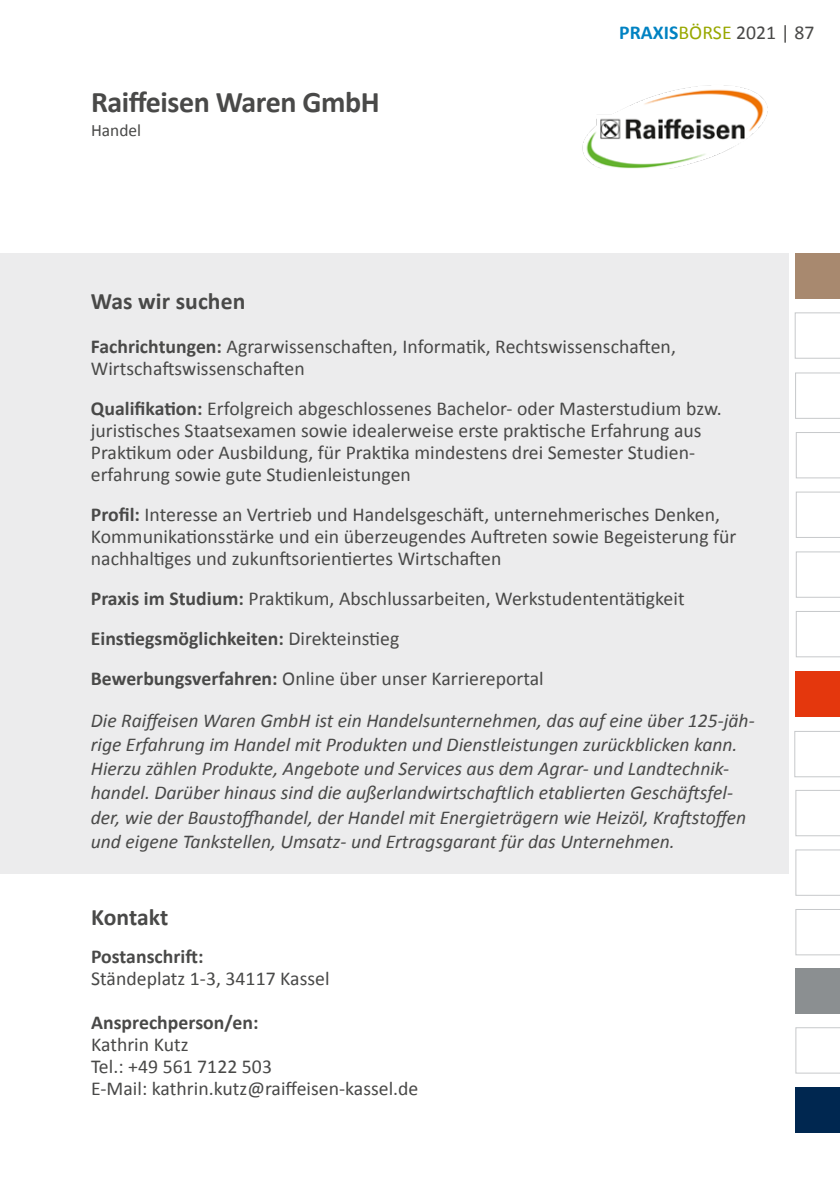
<style>
.page{position:relative;width:840px;height:1191px;background:#fff}
.page>*{position:absolute;margin:0;border:0;box-sizing:border-box;transform-origin:0 0}
.t1{font:700 30px "Calibri";letter-spacing:-.015em;color:#494948}
.t2{font:700 23.6px "Calibri";letter-spacing:.005em;color:#494948}
.t3{font:19.8px/22px "Calibri";color:#494948}
.t4{font:700 19.8px "Calibri";color:#494948}
.t5{font:italic 19.6px/24px "Calibri";color:#494948}
.t6{font:17.4px "Calibri";color:#494948}
.s1{font-weight:700;color:#0082c2}
.s2{color:#98a800}
.s3{font-weight:700}
</style>
<div class="page">
<div style="left:794px;top:671px;width:45px;height:45px;background:#e4370d"></div>
<div style="left:794px;top:253px;width:45px;height:45px;background:#a8896f"></div>
<svg style="left:795px;top:1027px;width:44px;height:46px"></svg>
<svg style="left:795px;top:909px;width:44px;height:46px"></svg>
<svg style="left:795px;top:849px;width:44px;height:46px"></svg>
<svg style="left:795px;top:790px;width:44px;height:46px"></svg>
<svg style="left:795px;top:611px;width:44px;height:46px"></svg>
<svg style="left:795px;top:552px;width:44px;height:45px"></svg>
<svg style="left:795px;top:492px;width:44px;height:45px"></svg>
<svg style="left:795px;top:432px;width:44px;height:46px"></svg>
<div style="left:794px;top:968px;width:45px;height:46px;background:#8b8f91"></div>
<div style="left:794px;top:1087px;width:45px;height:45px;background:#002750"></div>
<svg style="left:794px;top:731px;width:45px;height:46px"></svg>
<svg style="left:795px;top:373px;width:44px;height:45px"></svg>
<svg style="left:794px;top:313px;width:45px;height:45px"></svg>
<img style="left:582px;top:85px;width:186px;height:84px">
<div style="left:0;top:253px;width:788px;height:620px;background:#ececed"></div>
<h1 class="t1" style="left:91px;top:80px;width:290px">Raiffeisen Waren GmbH</h1>
<p class="t6" style="left:91px;top:118px;width:52px">Handel</p>
<p class="t3" style="left:619px;top:21px;width:196px"><span class="s1">PRAXIS</span><span class="s2">BÖRSE</span> 2021 | 87</p>
<p class="t2" style="left:91px;top:284px;width:156px">Was wir suchen</p>
<p class="t3" style="left:91px;top:335px;width:586px"><span class="s3">Fachrichtungen:</span> Agrarwissenschaften, Informatik, Rechtswissenschaften,<br>Wirtschaftswissenschaften</p>
<p class="t3" style="left:91px;top:397px;width:632px"><span class="s3">Qualifikation:</span> Erfolgreich abgeschlossenes Bachelor- oder Masterstudium bzw. juristisches Staatsexamen sowie idealerweise erste praktische Erfahrung aus Praktikum oder Ausbildung, für Praktika mindestens drei Semester Studien&shy;erfahrung sowie gute Studienleistungen</p>
<p class="t3" style="left:91px;top:503px;width:646px"><span class="s3">Profil:</span> Interesse an Vertrieb und Handelsgeschäft, unternehmerisches Denken,<br>Kommunikationsstärke und ein überzeugendes Auftreten sowie Begeisterung für nachhaltiges und zukunftsorientiertes Wirtschaften</p>
<p class="t3" style="left:91px;top:578px;width:595px;line-height:40px"><span class="s3">Praxis im Studium:</span> Praktikum, Abschlussarbeiten, Werkstudententätigkeit<br><span class="s3">Einstiegsmöglichkeiten:</span> Direkteinstieg<br><span class="s3">Bewerbungsverfahren:</span> Online über unser Karriereportal</p>
<p class="t5" style="left:91px;top:708px;width:665px">Die Raiffeisen Waren GmbH ist ein Handelsunternehmen, das auf eine über 125-jäh&shy;rige Erfahrung im Handel mit Produkten und Dienstleistungen zurückblicken kann.<br>Hierzu zählen Produkte, Angebote und Services aus dem Agrar- und Landtechnik&shy;handel. Darüber hinaus sind die außerlandwirtschaftlich etablierten Geschäftsfel&shy;der, wie der Baustoffhandel, der Handel mit Energieträgern wie Heizöl, Kraftstoffen und eigene Tankstellen, Umsatz- und Ertragsgarant für das Unternehmen.</p>
<p class="t2" style="left:91px;top:900px;width:79px">Kontakt</p>
<p class="t4" style="left:91px;top:942px;width:114px">Postanschrift:</p>
<p class="t3" style="left:91px;top:967px;width:240px">Ständeplatz 1-3, 34117 Kassel</p>
<p class="t4" style="left:91px;top:1008px;width:169px">Ansprechperson/en:</p>
<p class="t3" style="left:91px;top:1033px;width:329px">Kathrin Kutz<br>Tel.: +49 561 7122 503<br>E-Mail: kathrin.kutz@raiffeisen-kassel.de</p>
</div>
